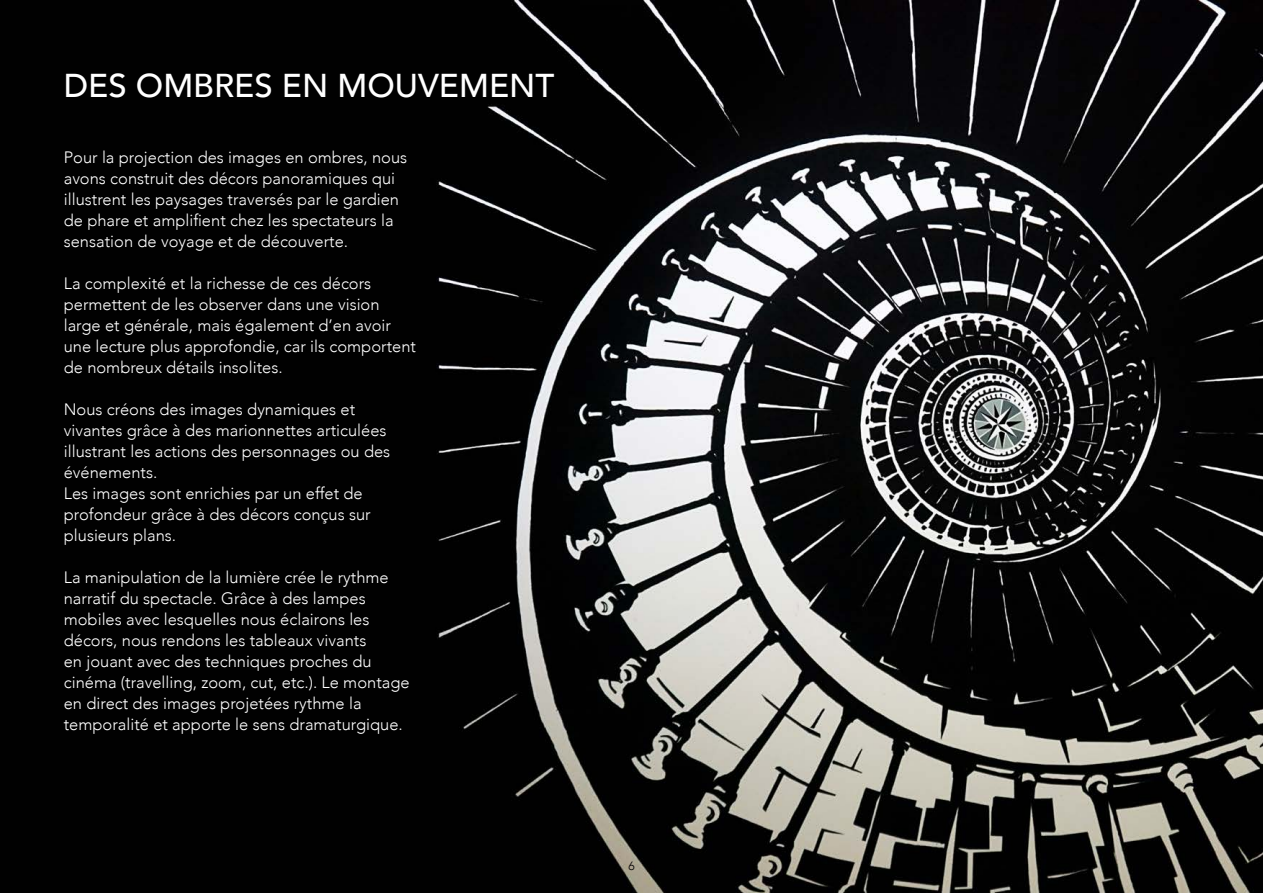
<style>
.page{position:relative;width:1263px;height:893px;background:#fff}
.page>*{position:absolute;margin:0;border:0;box-sizing:border-box;transform-origin:0 0}
.t1{font:500 33px "Avenir";color:#fff}
.t2{font:300 16.5px/21px "Avenir";color:#fff}
.t3{font:300 12px "Avenir";color:#000}
</style>
<div class="page">
<img style="left:0;top:0;width:1263px;height:893px">
<h1 class="t1" style="left:64px;top:57px;width:492px">DES OMBRES EN MOUVEMENT</h1>
<p class="t2" style="left:64px;top:146px;width:345px">Pour la projection des images en ombres, nous avons construit des décors panoramiques qui illustrent les paysages traversés par le gardien de phare et amplifient chez les spectateurs la sensation de voyage et de découverte.</p>
<p class="t2" style="left:64px;top:272px;width:354px">La complexité et la richesse de ces décors permettent de les observer dans une vision large et générale, mais également d’en avoir une lecture plus approfondie, car ils comportent de nombreux détails insolites.</p>
<p class="t2" style="left:64px;top:398px;width:328px">Nous créons des images dynamiques et vivantes grâce à des marionnettes articulées illustrant les actions des personnages ou des événements.<br>Les images sont enrichies par un effet de profondeur grâce à des décors conçus sur plusieurs plans.</p>
<p class="t2" style="left:64px;top:566px;width:347px">La manipulation de la lumière crée le rythme narratif du spectacle. Grâce à des lampes mobiles avec lesquelles nous éclairons les décors, nous rendons les tableaux vivants<br>en jouant avec des techniques proches du cinéma (travelling, zoom, cut, etc.). Le montage en direct des images projetées rythme la temporalité et apporte le sens dramaturgique.</p>
<p class="t3" style="left:628px;top:858px;width:8px">6</p>
</div>
